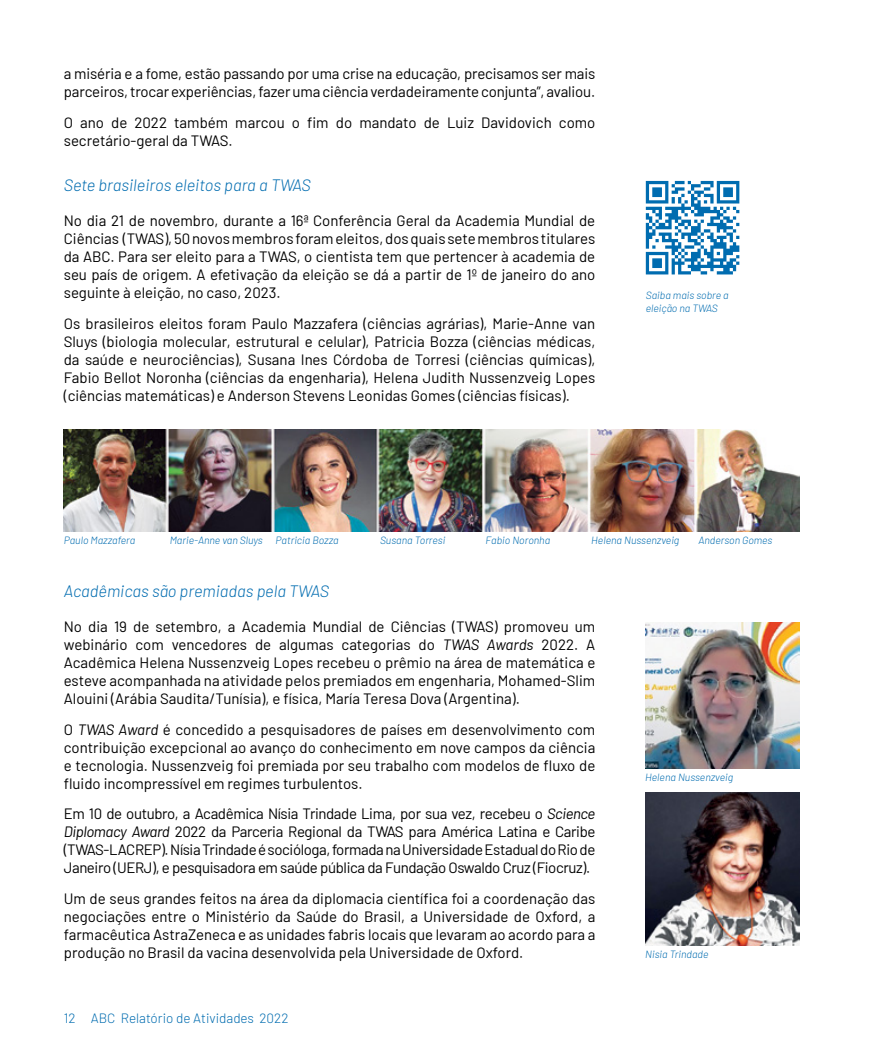
<style>
.page{position:relative;width:893px;height:1063px;background:#fff}
.page>*{position:absolute;margin:0;border:0;box-sizing:border-box;transform-origin:0 0}
.t1{font:italic 300 16.5px "Barlow";color:#006cb0}
.t2{font:15px/18px "Barlow";letter-spacing:-.005em;color:#000;text-align:justify}
.t3{font:300 13.5px "Barlow";color:#006cb0}
.t4{font:italic 300 10.5px/12.6px "Barlow";color:#006cb0}
.s1{font-style:italic}
</style>
<div class="page">
<img style="left:64px;top:429px;width:735px;height:103px">
<img style="left:646px;top:792px;width:153px;height:154px">
<img style="left:646px;top:622px;width:153px;height:146px">
<svg style="left:646px;top:181px;width:93px;height:93px"></svg>
<p class="t2" style="left:64px;top:63px;width:533px">a miséria e a fome, estão passando por uma crise na educação, precisamos ser mais parceiros, trocar experiências, fazer uma ciência verdadeiramente conjunta”, avaliou.</p>
<p class="t2" style="left:64px;top:112px;width:533px">O ano de 2022 também marcou o fim do mandato de Luiz Davidovich como secretário-geral da TWAS.</p>
<p class="t1" style="left:64px;top:173px;width:249px">Sete brasileiros eleitos para a TWAS</p>
<p class="t2" style="left:64px;top:210px;width:533px">No dia 21 de novembro, durante a 16ª Conferência Geral da Academia Mundial de Ciências (TWAS), 50 novos membros foram eleitos, dos quais sete membros titulares da ABC. Para ser eleito para a TWAS, o cientista tem que pertencer à academia de seu país de origem. A efetivação da eleição se dá a partir de 1º de janeiro do ano seguinte à eleição, no caso, 2023.</p>
<p class="t2" style="left:64px;top:313px;width:533px">Os brasileiros eleitos foram Paulo Mazzafera (ciências agrárias), Marie-Anne van Sluys (biologia molecular, estrutural e celular), Patricia Bozza (ciências médicas, da saúde e neurociências), Susana Ines Córdoba de Torresi (ciências químicas), Fabio Bellot Noronha (ciências da engenharia), Helena Judith Nussenzveig Lopes (ciências matemáticas) e Anderson Stevens Leonidas Gomes (ciências físicas).</p>
<p class="t4" style="left:646px;top:288px;width:84px">Saiba mais sobre a eleição na TWAS</p>
<p class="t4" style="left:64px;top:533px;width:73px">Paulo Mazzafera</p>
<p class="t4" style="left:170px;top:533px;width:171px">Marie-Anne van Sluys Patricia Bozza</p>
<p class="t4" style="left:380px;top:533px;width:67px">Susana Torresi</p>
<p class="t4" style="left:485px;top:533px;width:66px">Fabio Noronha</p>
<p class="t4" style="left:591px;top:533px;width:90px">Helena Nussenzveig</p>
<p class="t4" style="left:698px;top:533px;width:76px">Anderson Gomes</p>
<p class="t1" style="left:64px;top:579px;width:267px">Acadêmicas são premiadas pela TWAS</p>
<p class="t2" style="left:64px;top:616px;width:533px">No dia 19 de setembro, a Academia Mundial de Ciências (TWAS) promoveu um webinário com vencedores de algumas categorias do <span class="s1">TWAS Awards</span> 2022. A Acadêmica Helena Nussenzveig Lopes recebeu o prêmio na área de matemática e esteve acompanhada na atividade pelos premiados em engenharia, Mohamed-Slim Alouini (Arábia Saudita/Tunísia), e física, María Teresa Dova (Argentina).</p>
<p class="t2" style="left:64px;top:719px;width:533px">O <span class="s1">TWAS Award</span> é concedido a pesquisadores de países em desenvolvimento com contribuição excepcional ao avanço do conhecimento em nove campos da ciência e tecnologia. Nussenzveig foi premiada por seu trabalho com modelos de fluxo de fluido incompressível em regimes turbulentos.</p>
<p class="t2" style="left:64px;top:804px;width:533px">Em 10 de outubro, a Acadêmica Nísia Trindade Lima, por sua vez, recebeu o <span class="s1">Science Diplomacy Award</span> 2022 da Parceria Regional da TWAS para América Latina e Caribe (TWAS-LACREP). Nísia Trindade é socióloga, formada na Universidade Estadual do Rio de Janeiro (UERJ), e pesquisadora em saúde pública da Fundação Oswaldo Cruz (Fiocruz).</p>
<p class="t2" style="left:64px;top:888px;width:533px">Um de seus grandes feitos na área da diplomacia científica foi a coordenação das negociações entre o Ministério da Saúde do Brasil, a Universidade de Oxford, a farmacêutica AstraZeneca e as unidades fabris locais que levaram ao acordo para a produção no Brasil da vacina desenvolvida pela Universidade de Oxford.</p>
<p class="t3" style="left:64px;top:1008px;width:226px">12 ABC Relatório de Atividades 2022</p>
<p class="t4" style="left:645px;top:770px;width:90px">Helena Nussenzveig</p>
<p class="t4" style="left:645px;top:947px;width:65px">Nisia Trindade</p>
</div>
